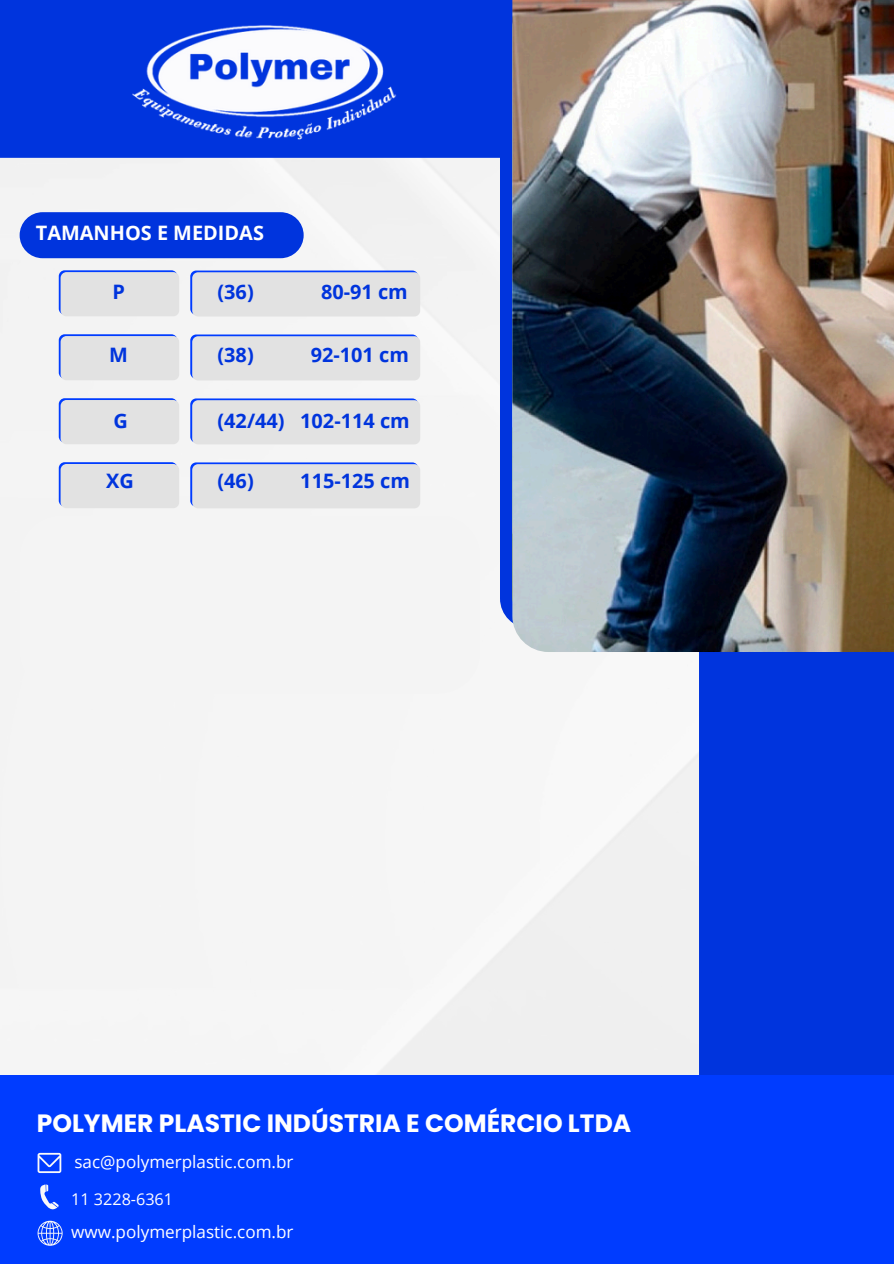
<style>
.page{position:relative;width:894px;height:1264px;background:#fff}
.page>*{position:absolute;margin:0;border:0;box-sizing:border-box;transform-origin:0 0}
.t1{font:700 25.05px "Poppins";color:#fff}
.t2{font:700 19.95px "Open Sans";color:#0034dd}
.t3{font:700 19.95px "Open Sans";color:#fff}
.t4{font:17.1px "Open Sans";color:#fff}
.t5{font:16.2px "Open Sans";color:#fff}
</style>
<div class="page">
<div style="left:0;top:158px;width:698px;height:917px;background:#f5f5f5"></div>
<div style="left:20px;top:212px;width:283px;height:46px;background:#0034dd;border-radius:23px"></div>
<div style="left:0;top:0;width:893px;height:158px;background:#0034dd"></div>
<img style="left:79px;top:25px;width:367px;height:149px">
<div style="left:698px;top:0;width:195px;height:1263px;background:#0034dd"></div>
<div style="left:500px;top:39px;width:393px;height:589px;background:#0034dd;border-radius:30px"></div>
<div style="left:0;top:1075px;width:893px;height:188px;background:#003cff"></div>
<svg style="left:38px;top:1152px;width:23px;height:20px"></svg>
<svg style="left:40px;top:1184px;width:19px;height:25px"></svg>
<svg style="left:38px;top:1220px;width:24px;height:25px"></svg>
<img style="left:512px;top:0;width:381px;height:652px">
<div style="left:190px;top:270px;width:228px;height:45px;background:#003cff;border-radius:6px"></div>
<div style="left:192px;top:272px;width:228px;height:44px;background:#e2e2e2;border-radius:6px"></div>
<svg style="left:59px;top:270px;width:120px;height:46px;background:#d7dae3"></svg>
<div style="left:190px;top:334px;width:228px;height:45px;background:#003cff;border-radius:6px"></div>
<div style="left:192px;top:336px;width:228px;height:44px;background:#e2e2e2;border-radius:6px"></div>
<svg style="left:59px;top:334px;width:120px;height:46px;background:#d7dae3"></svg>
<div style="left:190px;top:398px;width:228px;height:44px;background:#003cff;border-radius:6px"></div>
<div style="left:192px;top:400px;width:228px;height:44px;background:#e2e2e2;border-radius:6px"></div>
<div style="left:59px;top:398px;width:120px;height:46px;background:#e2e2e2"></div>
<div style="left:190px;top:462px;width:228px;height:44px;background:#003cff;border-radius:6px"></div>
<div style="left:192px;top:464px;width:228px;height:44px;background:#e2e2e2;border-radius:6px"></div>
<div style="left:59px;top:462px;width:120px;height:46px;background:#e2e2e2"></div>
<div style="left:20px;top:515px;width:460px;height:178px;background:#f4f4f4"></div>
<h2 class="t3" style="left:36px;top:219px;width:229px">TAMANHOS E MEDIDAS</h2>
<h2 class="t2" style="left:112px;top:277px;width:14px">P</h2>
<h3 class="t2" style="left:217px;top:277px;width:38px">(36)</h3>
<h3 class="t2" style="left:321px;top:277px;width:88px">80-91 cm</h3>
<h3 class="t2" style="left:109px;top:341px;width:20px">M</h3>
<h1 class="t2" style="left:217px;top:341px;width:38px">(38)</h1>
<h1 class="t2" style="left:310px;top:341px;width:100px">92-101 cm</h1>
<h3 class="t2" style="left:113px;top:407px;width:16px">G</h3>
<p class="t2" style="left:217px;top:407px;width:194px">(42/44) 102-114 cm</p>
<h3 class="t2" style="left:106px;top:467px;width:29px">XG</h3>
<p class="t2" style="left:217px;top:467px;width:194px">(46) 115-125 cm</p>
<p class="t1" style="left:37px;top:1105px;width:596px">POLYMER PLASTIC INDÚSTRIA E COMÉRCIO LTDA</p>
<p class="t4" style="left:74px;top:1150px;width:220px">sac@polymerplastic.com.br</p>
<p class="t5" style="left:71px;top:1187px;width:103px">11 3228-6361</p>
<p class="t4" style="left:71px;top:1219px;width:224px">www.polymerplastic.com.br</p>
</div>
